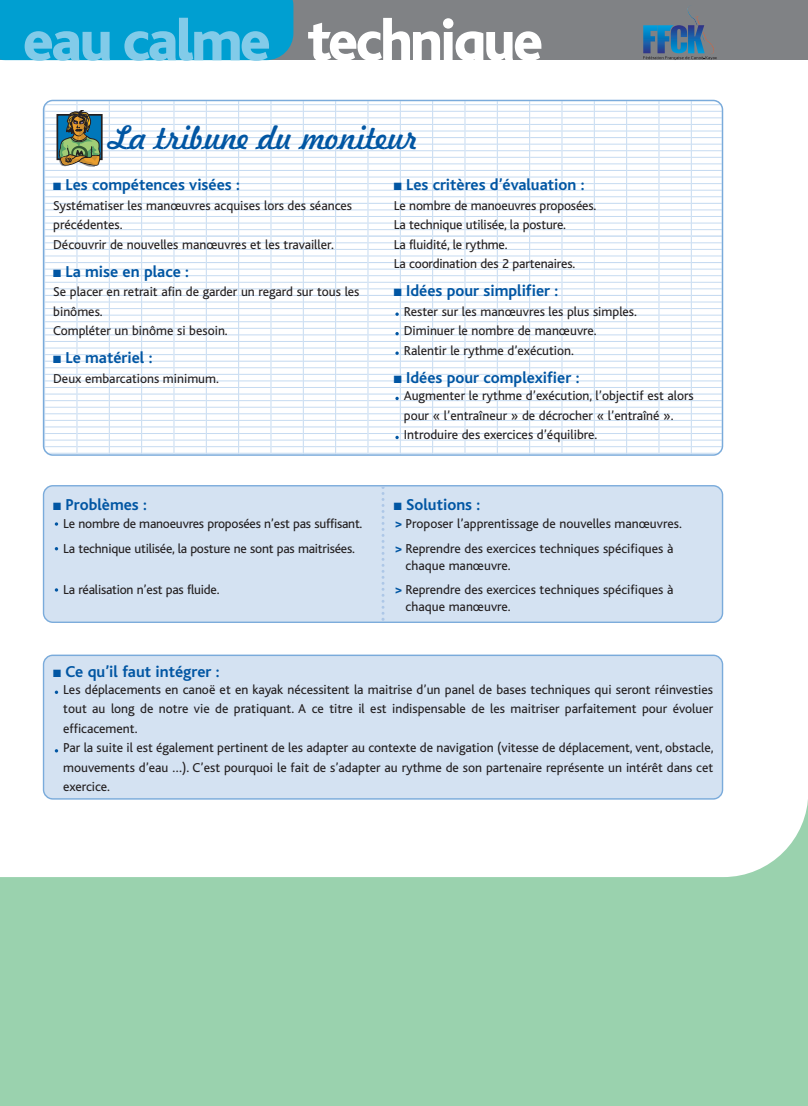
<style>
.page{position:relative;width:808px;height:1106px;background:#fff}
.page>*{position:absolute;margin:0;border:0;box-sizing:border-box;transform-origin:0 0}
.t1{font:800 60px "Bliss";letter-spacing:-.045em;color:#fff}
.t2{font:31.5px "Freehand 521 BT Regular C";color:#0156a3}
.t3{font:700 16.5px "Bliss";color:#0156a3}
.t4{font:13.5px/19.5px "Bliss";color:#231f20}
.s1{color:#82cbe9}
.s2{font-weight:800;color:#0156a3}
</style>
<div class="page">
<div style="left:0;top:765px;width:808px;height:341px;background:#9ad2ae"></div>
<div style="left:0;top:663px;width:808px;height:214px;background:#fff"></div>
<svg style="left:43px;top:100px;width:680px;height:356px"></svg>
<div style="left:43px;top:485px;width:680px;height:138px;background:#d4e2f2"></div>
<div style="left:43px;top:654px;width:680px;height:145px;background:#d4e2f2"></div>
<svg style="left:395px;top:397px;width:4px;height:3px"></svg>
<svg style="left:395px;top:312px;width:4px;height:4px"></svg>
<svg style="left:395px;top:332px;width:4px;height:3px"></svg>
<svg style="left:395px;top:351px;width:4px;height:4px"></svg>
<svg style="left:395px;top:436px;width:4px;height:3px"></svg>
<svg style="left:55px;top:690px;width:3px;height:4px"></svg>
<svg style="left:381px;top:486px;width:3px;height:134px"></svg>
<div style="left:0;top:0;width:808px;height:60px;background:#808285"></div>
<div style="left:0;top:0;width:293px;height:60px;background:#009fd1"></div>
<div style="left:57px;top:114px;width:46px;height:46px;border:2px solid #231f20"></div>
<svg style="left:59px;top:110px;width:42px;height:57px;background:#68816c"></svg>
<svg style="left:643px;top:7px;width:74px;height:53px"></svg>
<h1 class="t1" style="left:23px;top:21px;width:522px"><span class="s1">eau calme</span> technique</h1>
<h2 class="t2" style="left:109px;top:125px;width:311px">La tribune du moniteur</h2>
<p class="t3" style="left:53px;top:179px;width:188px">■ Les compétences visées :</p>
<p class="t4" style="left:53px;top:197px;width:300px">Systématiser les manœuvres acquises lors des séances précédentes.<br>Découvrir de nouvelles manœuvres et les travailler.</p>
<p class="t3" style="left:53px;top:266px;width:137px">■ La mise en place :</p>
<p class="t4" style="left:53px;top:284px;width:308px">Se placer en retrait afin de garder un regard sur tous les binômes.<br>Compléter un binôme si besoin.</p>
<p class="t3" style="left:53px;top:352px;width:101px">■ Le matériel :</p>
<p class="t4" style="left:53px;top:370px;width:167px">Deux embarcations minimum.</p>
<p class="t3" style="left:394px;top:179px;width:192px">■ Les critères d’évaluation :</p>
<p class="t4" style="left:394px;top:197px;width:204px">Le nombre de manoeuvres proposées.<br>La technique utilisée, la posture.<br>La fluidité, le rythme.<br>La coordination des 2 partenaires.</p>
<p class="t3" style="left:394px;top:285px;width:166px">■ Idées pour simplifier :</p>
<p class="t4" style="left:404px;top:303px;width:235px">Rester sur les manœuvres les plus simples.<br>Diminuer le nombre de manœuvre.<br>Ralentir le rythme d’exécution.</p>
<p class="t3" style="left:394px;top:372px;width:187px">■ Idées pour complexifier :</p>
<p class="t4" style="left:404px;top:387px;width:291px">Augmenter le rythme d’exécution, l’objectif est alors pour « l’entraîneur » de décrocher « l’entraîné ».<br>Introduire des exercices d’équilibre.</p>
<p class="t3" style="left:53px;top:499px;width:95px">■ Problèmes :</p>
<p class="t3" style="left:394px;top:499px;width:88px">■ Solutions :</p>
<p class="t4" style="left:63px;top:513px;width:301px;line-height:24.8px">Le nombre de manoeuvres proposées n’est pas suffisant.<br>La technique utilisée, la posture ne sont pas maitrisées.</p>
<p class="t4" style="left:63px;top:581px;width:158px">La réalisation n’est pas fluide.</p>
<p class="t4" style="left:395px;top:512px;width:288px;line-height:25.2px"><span class="s2">&gt;</span> Proposer l’apprentissage de nouvelles manœuvres. <span class="s2">&gt;</span> Reprendre des exercices techniques spécifiques à</p>
<p class="t4" style="left:395px;top:554px;width:280px;line-height:24.8px;text-indent:11px">chaque manœuvre.<br><span class="s2">&gt;</span> Reprendre des exercices techniques spécifiques à</p>
<p class="t4" style="left:405px;top:598px;width:107px">chaque manœuvre.</p>
<p class="t3" style="left:53px;top:666px;width:168px">■ Ce qu’il faut intégrer :</p>
<p class="t4" style="left:63px;top:681px;width:652px">Les déplacements en canoë et en kayak nécessitent la maitrise d’un panel de bases techniques qui seront réinvesties tout au long de notre vie de pratiquant. A ce titre il est indispensable de les maitriser parfaitement pour évoluer efficacement.<br>Par la suite il est également pertinent de les adapter au contexte de navigation (vitesse de déplacement, vent, obstacle, mouvements d’eau …). C’est pourquoi le fait de s’adapter au rythme de son partenaire représente un intérêt dans cet exercice.</p>
</div>
